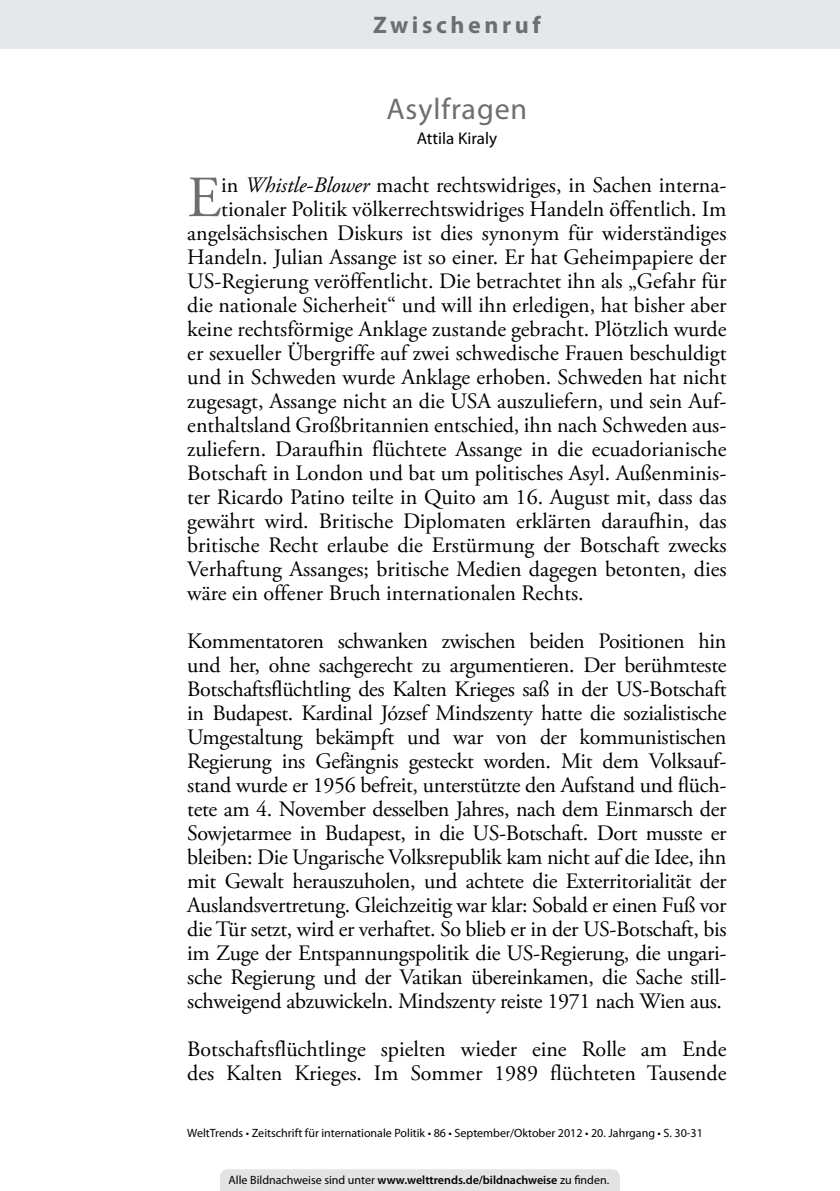
<style>
.page{position:relative;width:840px;height:1191px;background:#fff}
.page>*{position:absolute;margin:0;border:0;box-sizing:border-box;transform-origin:0 0}
.t1{font:58.2px "Adobe Garamond Pro";color:#6d6e71}
.t2{font:30px "Myriad Pro";letter-spacing:.03em;color:#6d6e71}
.t3{font:700 24px "Myriad Pro";letter-spacing:.15em;color:#6d6e71}
.t4{font:22px/24px "Adobe Garamond Pro";color:#000;text-align:justify}
.t5{font:17px "Myriad Pro";color:#000}
.t6{font:12px "Myriad Pro";color:#000}
.s1{font-style:italic}
.s2{font-weight:600}
</style>
<div class="page">
<div style="left:220px;top:1169px;width:399px;height:22px;background:#e3e3e3"></div>
<div style="left:0;top:0;width:839px;height:49px;background:#e6e7e8"></div>
<p class="t3" style="left:373px;top:9px;width:169px">Zwischenruf</p>
<h2 class="t2" style="left:386px;top:90px;width:142px">Asylfragen</h2>
<p class="t5" style="left:416px;top:128px;width:82px">Attila Kiraly</p>
<h1 class="t1" style="left:187px;top:163px;width:35px">E</h1>
<p class="t4" style="left:221px;top:174px;width:506px">in <span class="s1">Whistle-Blower</span> macht rechtswidriges, in Sachen interna-</p>
<p class="t4" style="left:221px;top:198px;width:506px">tionaler Politik völkerrechtswidriges Handeln öffentlich. Im</p>
<p class="t4" style="left:187px;top:222px;width:540px">angelsächsischen Diskurs ist dies synonym für widerständiges</p>
<p class="t4" style="left:187px;top:246px;width:540px">Handeln. Julian Assange ist so einer. Er hat Geheimpapiere der</p>
<p class="t4" style="left:187px;top:270px;width:540px">US-Regierung veröffentlicht. Die betrachtet ihn als „Gefahr für</p>
<p class="t4" style="left:187px;top:294px;width:540px">die nationale Sicherheit“ und will ihn erledigen, hat bisher aber</p>
<p class="t4" style="left:187px;top:318px;width:540px">keine rechtsförmige Anklage zustande gebracht. Plötzlich wurde</p>
<p class="t4" style="left:187px;top:342px;width:540px">er sexueller Übergriffe auf zwei schwedische Frauen beschuldigt</p>
<p class="t4" style="left:187px;top:366px;width:540px">und in Schweden wurde Anklage erhoben. Schweden hat nicht</p>
<p class="t4" style="left:187px;top:390px;width:540px">zugesagt, Assange nicht an die USA auszuliefern, und sein Auf-</p>
<p class="t4" style="left:187px;top:414px;width:540px">enthaltsland Großbritannien entschied, ihn nach Schweden aus-</p>
<p class="t4" style="left:187px;top:438px;width:540px">zuliefern. Daraufhin flüchtete Assange in die ecuadorianische</p>
<p class="t4" style="left:187px;top:462px;width:539px">Botschaft in London und bat um politisches Asyl. Außenminis-</p>
<p class="t4" style="left:187px;top:486px;width:540px">ter Ricardo Patino teilte in Quito am 16. August mit, dass das</p>
<p class="t4" style="left:187px;top:510px;width:540px">gewährt wird. Britische Diplomaten erklärten daraufhin, das</p>
<p class="t4" style="left:187px;top:534px;width:540px">britische Recht erlaube die Erstürmung der Botschaft zwecks</p>
<p class="t4" style="left:187px;top:558px;width:540px">Verhaftung Assanges; britische Medien dagegen betonten, dies</p>
<p class="t4" style="left:187px;top:582px;width:398px">wäre ein offener Bruch internationalen Rechts.</p>
<p class="t4" style="left:187px;top:630px;width:540px">Kommentatoren schwanken zwischen beiden Positionen hin und her, ohne sachgerecht zu argumentieren. Der berühmteste Botschaftsflüchtling des Kalten Krieges saß in der US-Botschaft in Budapest. Kardinal József Mindszenty hatte die sozialistische Umgestaltung bekämpft und war von der kommunistischen Regierung ins Gefängnis gesteckt worden. Mit dem Volksauf&shy;stand wurde er 1956 befreit, unterstützte den Aufstand und flüch&shy;tete am 4. November desselben Jahres, nach dem Einmarsch der Sowjetarmee in Budapest, in die US-Botschaft. Dort musste er bleiben: Die Ungarische Volksrepublik kam nicht auf die Idee, ihn mit Gewalt herauszuholen, und achtete die Exterritorialität der Auslandsvertretung. Gleichzeitig war klar: Sobald er einen Fuß vor die Tür setzt, wird er verhaftet. So blieb er in der US-Botschaft, bis im Zuge der Entspannungspolitik die US-Regierung, die ungari&shy;sche Regierung und der Vatikan übereinkamen, die Sache still&shy;schweigend abzuwickeln. Mindszenty reiste 1971 nach Wien aus.</p>
<p class="t4" style="left:187px;top:1038px;width:540px">Botschaftsflüchtlinge spielten wieder eine Rolle am Ende des Kalten Krieges. Im Sommer 1989 flüchteten Tausende</p>
<p class="t6" style="left:187px;top:1126px;width:516px">WeltTrends • Zeitschrift für internationale Politik • 86 • September/Oktober 2012 • 20. Jahrgang • S. 30-31</p>
<p class="t6" style="left:228px;top:1172px;width:382px">Alle Bildnachweise sind unter <span class="s2">www.welttrends.de/bildnachweise</span> zu finden.</p>
</div>
